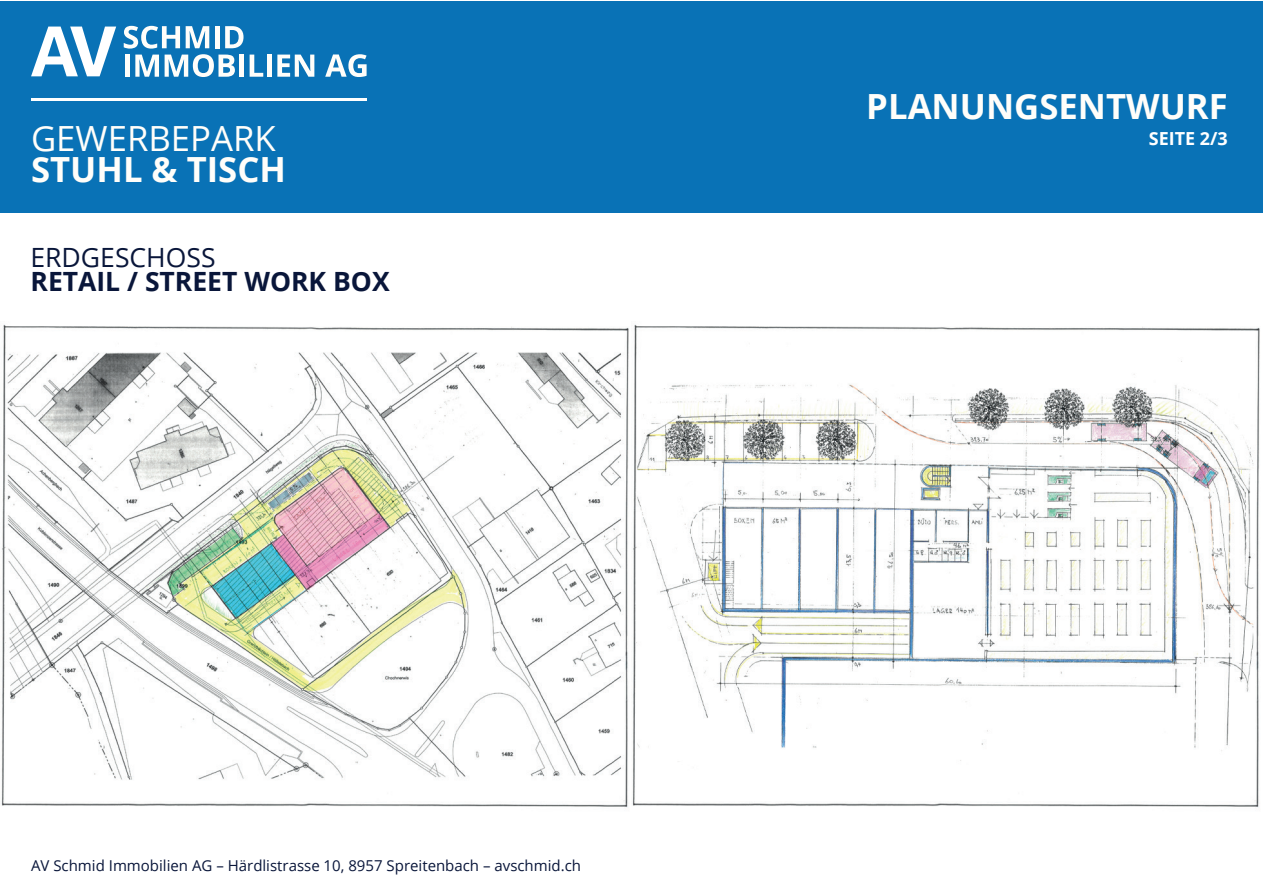
<style>
.page{position:relative;width:1263px;height:893px;background:#fff}
.page>*{position:absolute;margin:0;border:0;box-sizing:border-box;transform-origin:0 0}
.t1{font:700 34.65px "Open Sans";color:#fffefa}
.t2{font:34.65px "Open Sans";color:#fffefa}
.t3{font:700 26.55px "Open Sans";color:#09163a}
.t4{font:26.55px "Open Sans";color:#09163a}
.t5{font:700 18px "Open Sans";color:#fff}
.t6{font:15px "Open Sans";color:#09163a}
</style>
<div class="page">
<div style="left:0;top:1px;width:1263px;height:211px;background:#0972b6"></div>
<img style="left:1px;top:324px;width:1259px;height:484px">
<svg style="left:31px;top:27px;width:85px;height:49px"></svg>
<svg style="left:124px;top:26px;width:119px;height:51px"></svg>
<div style="left:239px;top:55px;width:5px;height:22px;background:#fffefa"></div>
<svg style="left:250px;top:55px;width:13px;height:22px"></svg>
<div style="left:267px;top:55px;width:5px;height:22px;background:#fffefa"></div>
<svg style="left:277px;top:55px;width:37px;height:22px"></svg>
<svg style="left:325px;top:54px;width:42px;height:23px"></svg>
<hr style="left:31px;top:98px;width:336px;height:3px;background:#fff">
<h1 class="t2" style="left:31px;top:114px;width:246px">GEWERBEPARK</h1>
<h1 class="t1" style="left:31px;top:145px;width:256px">STUHL &amp; TISCH</h1>
<h2 class="t4" style="left:31px;top:239px;width:187px">ERDGESCHOSS</h2>
<h2 class="t3" style="left:31px;top:263px;width:361px">RETAIL / STREET WORK BOX</h2>
<p class="t6" style="left:31px;top:855px;width:552px">AV Schmid Immobilien AG – Härdlistrasse 10, 8957 Spreitenbach – avschmid.ch</p>
<h1 class="t1" style="left:866px;top:82px;width:363px">PLANUNGSENTWURF</h1>
<p class="t5" style="left:1149px;top:126px;width:81px">SEITE 2/3</p>
</div>
